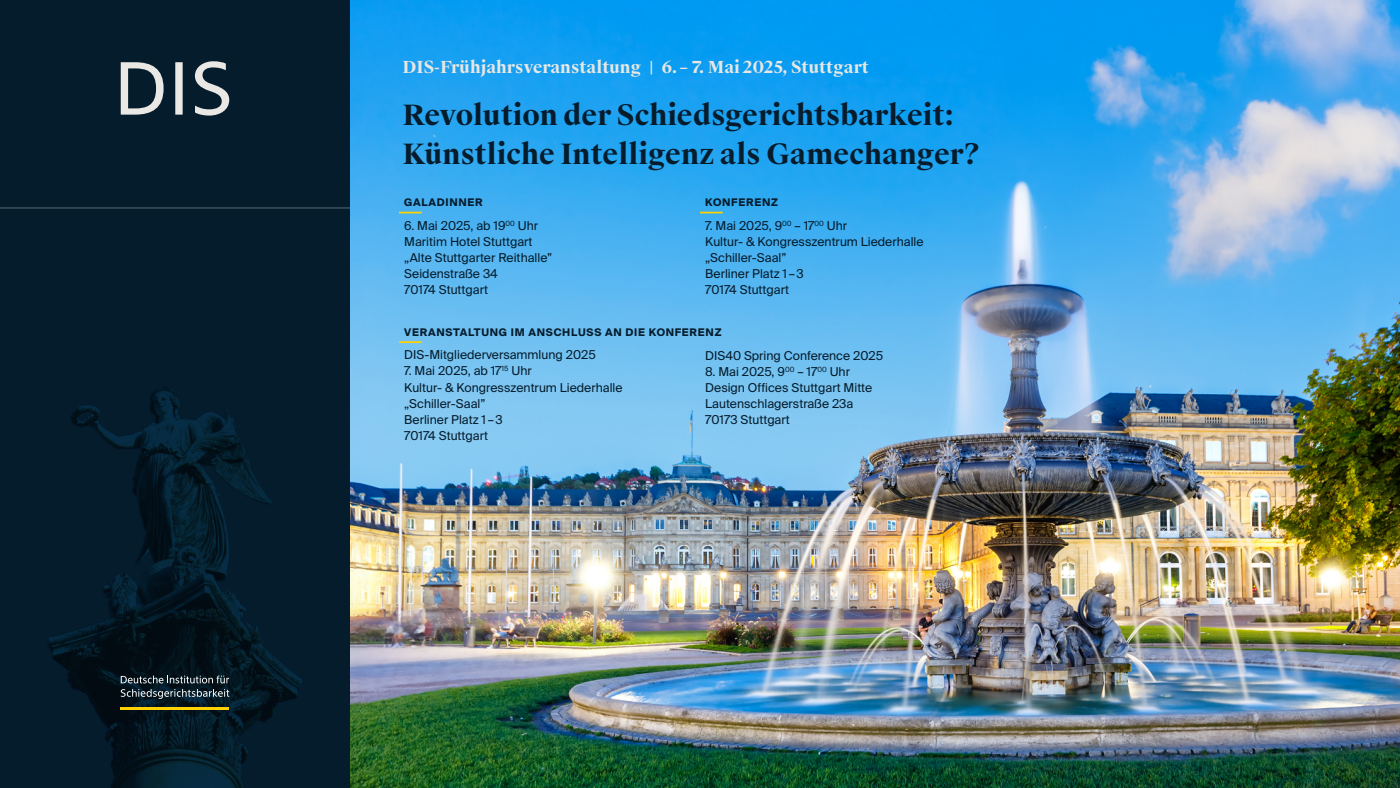
<style>
.page{position:relative;width:1400px;height:788px;background:#fff}
.page>*{position:absolute;margin:0;border:0;box-sizing:border-box;transform-origin:0 0}
.t1{font:700 28px/38.5px "Suisse Works";color:#051c2c}
.t2{font:700 16.62px "Suisse Works";color:#e8e7e4}
.t3{font:12.25px/16.1px "Suisse Intl";color:#051c2c}
.t4{font:700 10.5px "Suisse Intl";letter-spacing:.07em;color:#051c2c}
</style>
<div class="page">
<div style="left:0;top:0;width:350px;height:207px;background:#051c2c"></div>
<svg style="left:121px;top:61px;width:108px;height:55px"></svg>
<hr style="left:0;top:207px;width:350px;height:2px;background:#374956">
<img style="left:0;top:218px;width:350px;height:570px">
<hr style="left:121px;top:707px;width:108px;height:2px;background:#ffd103">
<svg style="left:121px;top:675px;width:108px;height:8px"></svg>
<svg style="left:121px;top:689px;width:108px;height:9px"></svg>
<img style="left:350px;top:0;width:1050px;height:788px">
<svg style="left:399px;top:212px;width:23px;height:1px"></svg>
<svg style="left:700px;top:212px;width:23px;height:1px"></svg>
<hr style="left:399px;top:341px;width:23px;height:2px;background:#ffd100">
<h2 class="t2" style="left:402px;top:57px;width:468px">DIS-Frühjahrsveranstaltung | 6.– 7. Mai 2025, Stuttgart</h2>
<h1 class="t1" style="left:402px;top:96px;width:580px">Revolution der Schiedsgerichtsbarkeit:<br>Künstliche Intelligenz als Gamechanger?</h1>
<p class="t4" style="left:705px;top:197px;width:74px">KONFERENZ</p>
<p class="t3" style="left:705px;top:217px;width:220px">7. Mai 2025, 9<sup>00</sup> – 17<sup>00</sup> Uhr<br>Kultur- &amp; Kongresszentrum Liederhalle „Schiller-Saal”<br>Berliner Platz 1–3<br>70174 Stuttgart</p>
<p class="t4" style="left:404px;top:326px;width:319px">VERANSTALTUNG IM ANSCHLUSS AN DIE KONFERENZ</p>
<p class="t3" style="left:404px;top:347px;width:193px">DIS-Mitgliederversammlung 2025</p>
<p class="t3" style="left:404px;top:363px;width:220px">7. Mai 2025, ab 17<sup>15</sup> Uhr<br>Kultur- &amp; Kongresszentrum Liederhalle „Schiller-Saal”<br>Berliner Platz 1–3<br>70174 Stuttgart</p>
<p class="t4" style="left:404px;top:197px;width:80px">GALADINNER</p>
<p class="t3" style="left:404px;top:217px;width:149px">6. Mai 2025, ab 19<sup>00</sup> Uhr<br>Maritim Hotel Stuttgart „Alte Stuttgarter Reithalle”<br>Seidenstraße 34<br>70174 Stuttgart</p>
<p class="t3" style="left:705px;top:347px;width:179px">DIS40 Spring Conference 2025</p>
<p class="t3" style="left:705px;top:363px;width:169px">8. Mai 2025, 9<sup>00</sup> – 17<sup>00</sup> Uhr<br>Design Offices Stuttgart Mitte<br>Lautenschlagerstraße 23a<br>70173 Stuttgart</p>
</div>
